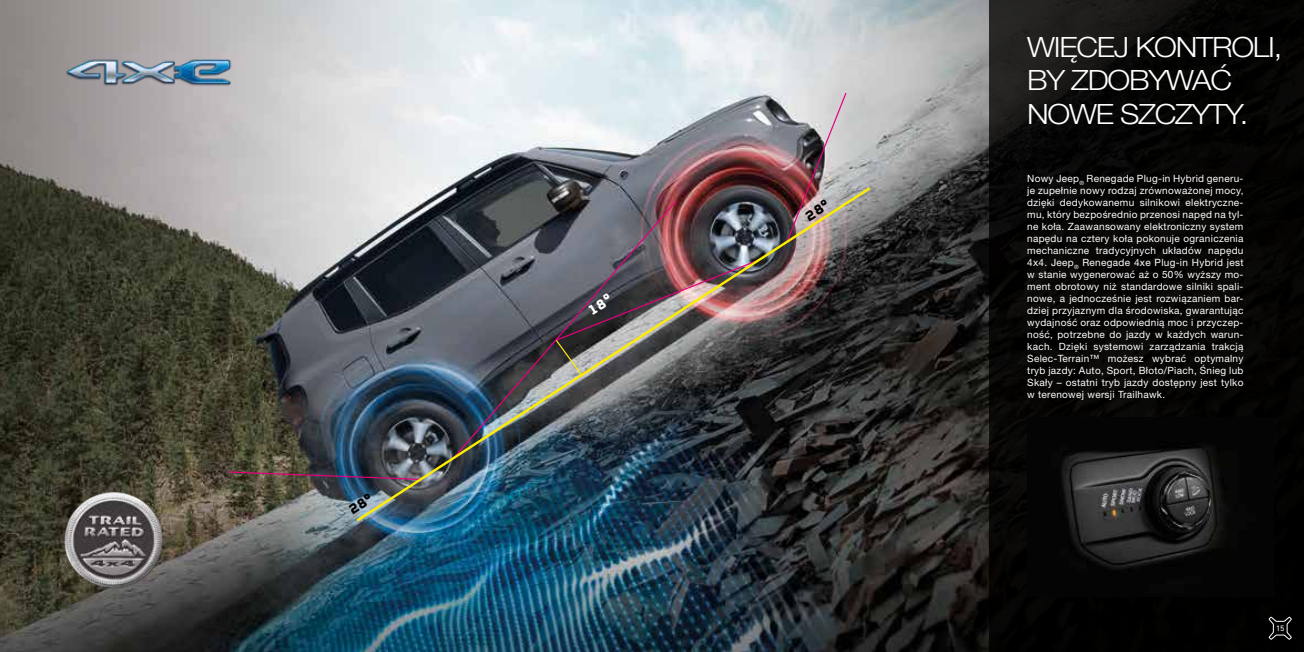
<style>
.page{position:relative;width:1304px;height:652px;background:#fff}
.page>*{position:absolute;margin:0;border:0;box-sizing:border-box;transform-origin:0 0}
.t1{font:300 28px/33.6px "Helvetica Neue LT Pro";letter-spacing:-.04em;color:#fff;scale:1.1 1}
.t2{font:10px/12px "Helvetica Neue LT Pro";letter-spacing:.03em;color:#fff;text-align:justify}
.t3{font:8px "DIN Next LT Pro";color:#fff}
</style>
<div class="page">
<img style="left:0;top:0;width:989px;height:652px">
<svg style="left:989px;top:0;width:315px;height:652px;background:#070706"></svg>
<img style="left:60px;top:491px;width:105px;height:100px">
<svg style="left:228px;top:471px;width:126px;height:10px"></svg>
<img style="left:354px;top:185px;width:519px;height:339px">
<img style="left:1027px;top:417px;width:247px;height:179px">
<img style="left:60px;top:10px;width:178px;height:126px">
<svg style="left:1268px;top:616px;width:25px;height:24px"></svg>
<svg style="left:348px;top:493px;width:23px;height:22px"></svg>
<img style="left:554px;top:259px;width:206px;height:117px">
<img style="left:786px;top:92px;width:61px;height:151px">
<h1 class="t1" style="left:1027px;top:30px;width:234px">WIĘCEJ KONTROLI,<br>BY ZDOBYWAĆ<br>NOWE SZCZYTY.</h1>
<p class="t2" style="left:1027px;top:172px;width:218px">Nowy Jeep<sub>®</sub> Renegade Plug-in Hybrid generu&shy;je zupełnie nowy rodzaj zrównoważonej mocy, dzięki dedykowanemu silnikowi elektryczne&shy;mu, który bezpośrednio przenosi napęd na tyl&shy;ne koła. Zaawansowany elektroniczny system napędu na cztery koła pokonuje ograniczenia mechaniczne tradycyjnych układów napędu 4x4. Jeep<sub>®</sub> Renegade 4xe Plug-in Hybrid jest w stanie wygenerować aż o 50% wyższy mo&shy;ment obrotowy niż standardowe silniki spali&shy;nowe, a jednocześnie jest rozwiązaniem bar&shy;dziej przyjaznym dla środowiska, gwarantując wydajność oraz odpowiednią moc i przyczep&shy;ność, potrzebne do jazdy w każdych warun&shy;kach. Dzięki systemowi zarządzania trakcją Selec-Terrain™ możesz wybrać optymalny tryb jazdy: Auto, Sport, Błoto/Piach, Śnieg lub Skały – ostatni tryb jazdy dostępny jest tylko w terenowej wersji Trailhawk.</p>
<p class="t3" style="left:1276px;top:624px;width:10px">15</p>
</div>
